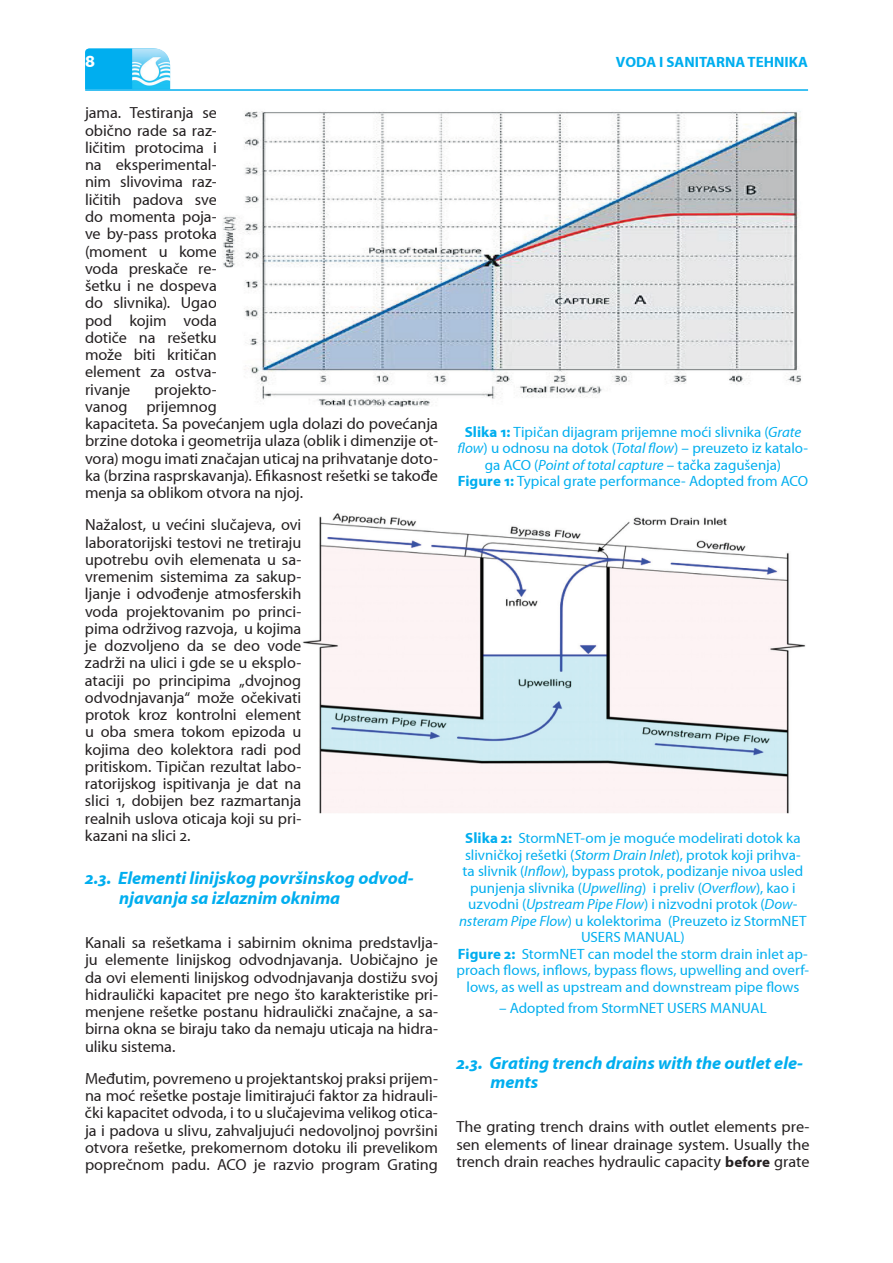
<style>
.page{position:relative;width:893px;height:1263px;background:#fff}
.page>*{position:absolute;margin:0;border:0;box-sizing:border-box;transform-origin:0 0}
.t1{font:italic 700 18px/19.5px "X Myriad Pro";color:#00aeef}
.t2{font:700 18px "X Myriad Pro";color:#fff}
.t3{font:16.2px/17.2px "X Myriad Pro";letter-spacing:-.005em;color:#231f20;text-align:justify}
.t4{font:15px/16.5px "X Myriad Pro";color:#00aeef;text-align:center}
.t5{font:700 15px "X Myriad Pro";color:#00aeef}
.s1{font-weight:700}
.s2{font-style:italic}
.s3{font-weight:700;font-size:15px}
</style>
<div class="page">
<div style="left:85px;top:48px;width:47px;height:41px;background:#00aeef"></div>
<hr style="left:85px;top:89px;width:723px;height:2px;background:#00aeef">
<img style="left:132px;top:48px;width:38px;height:41px">
<img style="left:222px;top:111px;width:579px;height:296px">
<img style="left:302px;top:513px;width:504px;height:301px">
<p class="t2" style="left:85px;top:50px;width:11px">8</p>
<p class="t5" style="left:616px;top:53px;width:194px">VODA I SANITARNA TEHNIKA</p>
<p class="t3" style="left:85px;top:105px;width:133px">jama. Testiranja se obično rade sa raz&shy;ličitim protocima i na eksperimental&shy;nim slivovima raz&shy;ličitih padova sve do momenta poja&shy;ve by-pass protoka (moment u kome voda preskače re&shy;šetku i ne dospeva do slivnika). Ugao pod kojim voda dotiče na rešetku može biti kritičan element za ostva&shy;rivanje</p>
<p class="t3" style="left:85px;top:381px;width:354px;text-align:left;text-indent:69px">projekto-<br>vanog prijemnog<br>kapaciteta. Sa povećanjem ugla dolazi do povećanja brzine dotoka i geometrija ulaza (oblik i dimenzije ot&shy;vora) mogu imati značajan uticaj na prihvatanje doto&shy;ka (brzina rasprskavanja). Efikasnost rešetki se takođe menja sa oblikom otvora na njoj.</p>
<p class="t3" style="left:85px;top:517px;width:218px">Nažalost, u većini slučajeva, ovi laboratorijski testovi ne tretiraju upotrebu ovih elemenata u sa&shy;vremenim sistemima za sakup&shy;ljanje i odvođenje atmosferskih voda projektovanim po princi&shy;pima održivog razvoja, u kojima je dozvoljeno da se deo vode zadrži na ulici i gde se u eksplo&shy;ataciji po principima „dvojnog odvodnjavanja“ može očekivati protok kroz kontrolni element u oba smera tokom epizoda u kojima deo kolektora radi pod pritiskom. Tipičan rezultat labo&shy;ratorijskog ispitivanja je dat na slici 1, dobijen bez razmartanja realnih uslova oticaja koji su pri&shy;kazani na slici 2.</p>
<p class="t1" style="left:119px;top:869px;width:295px;text-indent:-34px">2.3. Elementi linijskog površinskog odvod&shy;njavanja sa izlaznim oknima</p>
<p class="t3" style="left:85px;top:934px;width:354px">Kanali sa rešetkama i sabirnim oknima predstavlja&shy;ju elemente linijskog odvodnjavanja. Uobičajno je da ovi elementi linijskog odvodnjavanja dostižu svoj hidraulički kapacitet pre nego što karakteristike pri&shy;menjene rešetke postanu hidraulički značajne, a sa&shy;birna okna se biraju tako da nemaju uticaja na hidra&shy;uliku sistema.</p>
<p class="t3" style="left:85px;top:1070px;width:354px">Međutim, povremeno u projektantskoj praksi prijem&shy;na moć rešetke postaje limitirajući faktor za hidrauli&shy;čki kapacitet odvoda, i to u slučajevima velikog otica&shy;ja i padova u slivu, zahvaljujući nedovoljnoj površini otvora rešetke, prekomernom dotoku ili prevelikom poprečnom padu. ACO je razvio program Grating</p>
<p class="t4" style="left:458px;top:423px;width:352px"><span class="s1">Slika 1:</span> Tipičan dijagram prijemne moći slivnika (<span class="s2">Grate flow</span>) u odnosu na dotok (<span class="s2">Total flow</span>) – preuzeto iz katalo&shy;ga ACO (<span class="s2">Point of total capture</span> – tačka zagušenja)<br><span class="s1">Figure 1:</span> Typical grate performance- Adopted from ACO</p>
<p class="t4" style="left:457px;top:830px;width:353px"><span class="s1">Slika 2:</span> StormNET-om je moguće modelirati dotok ka slivničkoj rešetki (<span class="s2">Storm Drain Inlet</span>), protok koji prihva-<br>ta slivnik (<span class="s2">Inflow</span>), bypass protok, podizanje nivoa usled punjenja slivnika (<span class="s2">Upwelling</span>) i preliv (<span class="s2">Overf-low</span>), kao i uzvodni (<span class="s2">Upstream Pipe Flow</span>) i nizvodni protok (<span class="s2">Dow&shy;nsteram Pipe Flow</span>) u kolektorima (Preuzeto iz StormNET USERS MANUAL)<br><span class="s1">Figure 2:</span> StormNET can model the storm drain inlet ap&shy;proach fl ows, in-fl ows, bypass fl ows, upwelling and overf&shy;lows, as well as upstream and downstream pipe flows</p>
<p class="t4" style="left:499px;top:1000px;width:269px">– Adopted from StormNET USERS MANUAL</p>
<p class="t1" style="left:490px;top:1053px;width:313px;text-indent:-34px">2.3. Grating trench drains with the outlet ele&shy;ments</p>
<p class="t3" style="left:456px;top:1119px;width:355px">The grating trench drains with outlet elements pre&shy;sen elements of linear drainage system. Usually the trench drain reaches hydraulic capacity <span class="s3">before</span> grate</p>
</div>
